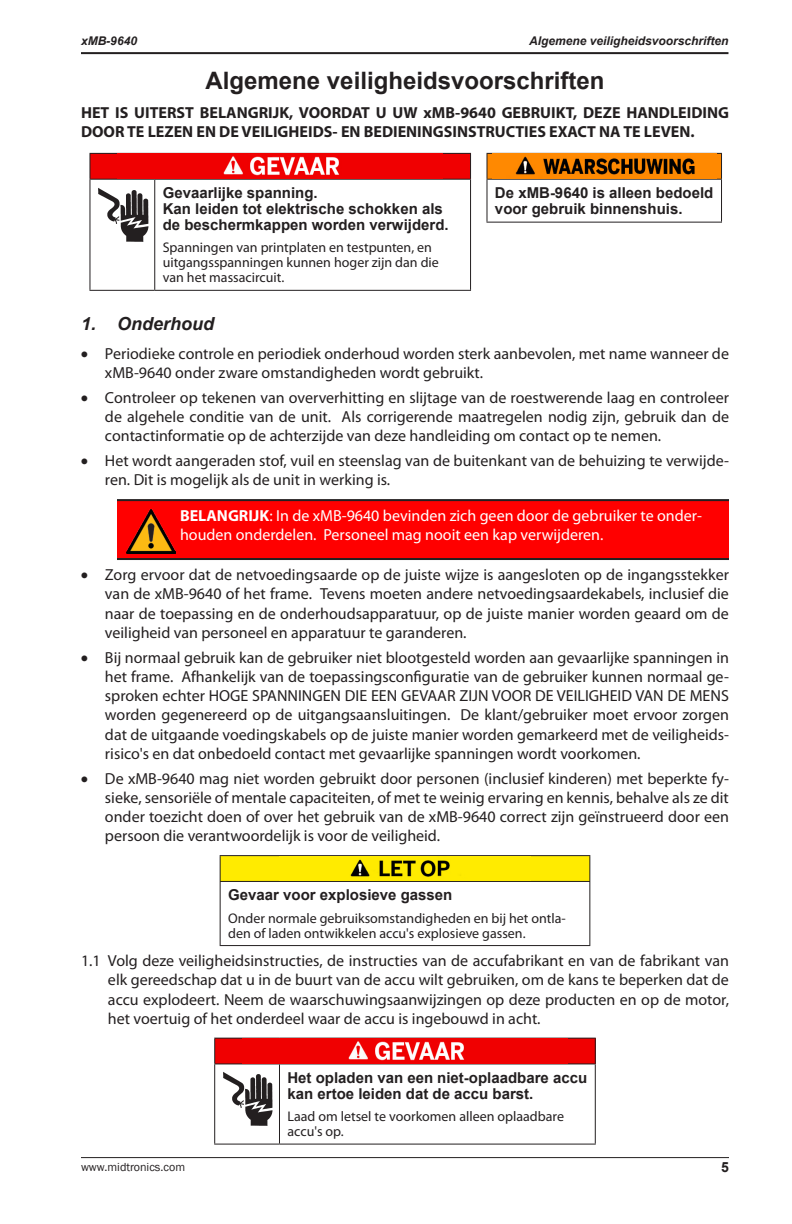
<style>
.page{position:relative;width:792px;height:1224px;background:#fff}
.page>*{position:absolute;margin:0;border:0;box-sizing:border-box;transform-origin:0 0}
.t1{font:700 24px "Arial";color:#231f20}
.t2{font:italic 700 18px "Arial";color:#231f20}
.t3{font:16px/19.2px "Myriad Pro";color:#231f20;text-align:justify}
.t4{font:700 16px/19.2px "Myriad Pro";color:#231f20}
.t5{font:16px/19.2px "Myriad Pro";color:#fff}
.t6{font:700 15px/16px "Arial";color:#231f20}
.t7{font:14px/15px "Myriad Pro";color:#231f20}
.t8{font:700 14px "Arial";color:#231f20}
.t9{font:italic 700 12px "Arial";color:#231f20}
.t10{font:12px "Franklin Gothic";color:#231f20}
.s1{font-weight:700}
</style>
<div class="page">
<hr style="left:81px;top:52px;width:647px;height:2px;background:#231f20">
<hr style="left:81px;top:1157px;width:648px;height:1px;background:#231f20">
<div style="left:90px;top:153px;width:381px;height:26px;background:#f00001"></div>
<svg style="left:470px;top:154px;width:1px;height:25px"></svg>
<hr style="left:89px;top:153px;width:66px;height:1px;background:#231f20">
<svg style="left:89px;top:154px;width:1px;height:25px"></svg>
<hr style="left:155px;top:153px;width:316px;height:1px;background:#231f20">
<hr style="left:89px;top:179px;width:66px;height:1px;background:#231f20">
<hr style="left:89px;top:180px;width:1px;height:110px;background:#231f20">
<hr style="left:155px;top:179px;width:316px;height:1px;background:#231f20">
<hr style="left:154px;top:180px;width:1px;height:110px;background:#231f20">
<hr style="left:470px;top:180px;width:1px;height:110px;background:#231f20">
<hr style="left:89px;top:290px;width:66px;height:1px;background:#231f20">
<hr style="left:155px;top:290px;width:316px;height:1px;background:#231f20">
<img style="left:223px;top:156px;width:117px;height:20px">
<img style="left:98px;top:188px;width:51px;height:54px">
<div style="left:487px;top:153px;width:235px;height:26px;background:#ff8901"></div>
<hr style="left:486px;top:153px;width:236px;height:1px;background:#231f20">
<svg style="left:486px;top:154px;width:1px;height:25px"></svg>
<svg style="left:721px;top:154px;width:1px;height:25px"></svg>
<hr style="left:486px;top:179px;width:236px;height:1px;background:#231f20">
<hr style="left:486px;top:180px;width:1px;height:42px;background:#231f20">
<hr style="left:721px;top:180px;width:1px;height:42px;background:#231f20">
<hr style="left:486px;top:222px;width:236px;height:1px;background:#231f20">
<img style="left:515px;top:156px;width:180px;height:19px">
<div style="left:117px;top:500px;width:612px;height:59px;background:#f00"></div>
<hr style="left:117px;top:499px;width:612px;height:2px;background:#231f20">
<hr style="left:117px;top:558px;width:612px;height:2px;background:#231f20">
<img style="left:126px;top:510px;width:50px;height:43px">
<div style="left:220px;top:856px;width:370px;height:25px;background:#ffeb00"></div>
<hr style="left:220px;top:855px;width:370px;height:1px;background:#231f20">
<svg style="left:220px;top:856px;width:1px;height:25px"></svg>
<svg style="left:589px;top:856px;width:1px;height:25px"></svg>
<hr style="left:220px;top:881px;width:370px;height:1px;background:#231f20">
<hr style="left:220px;top:882px;width:1px;height:63px;background:#231f20">
<hr style="left:589px;top:882px;width:1px;height:63px;background:#231f20">
<hr style="left:220px;top:945px;width:370px;height:1px;background:#231f20">
<img style="left:350px;top:859px;width:100px;height:18px">
<div style="left:215px;top:1038px;width:380px;height:26px;background:#f00001"></div>
<svg style="left:595px;top:1039px;width:1px;height:24px"></svg>
<hr style="left:214px;top:1038px;width:65px;height:1px;background:#231f20">
<svg style="left:214px;top:1039px;width:1px;height:24px"></svg>
<hr style="left:279px;top:1038px;width:317px;height:1px;background:#231f20">
<hr style="left:214px;top:1063px;width:65px;height:1px;background:#231f20">
<hr style="left:214px;top:1064px;width:1px;height:80px;background:#231f20">
<hr style="left:279px;top:1063px;width:317px;height:1px;background:#231f20">
<hr style="left:279px;top:1064px;width:1px;height:80px;background:#231f20">
<hr style="left:595px;top:1064px;width:1px;height:80px;background:#231f20">
<hr style="left:214px;top:1144px;width:65px;height:1px;background:#231f20">
<hr style="left:279px;top:1144px;width:317px;height:1px;background:#231f20">
<img style="left:348px;top:1041px;width:117px;height:20px">
<img style="left:223px;top:1072px;width:50px;height:54px">
<p class="t9" style="left:81px;top:33px;width:58px">xMB-9640</p>
<p class="t9" style="left:529px;top:33px;width:201px">Algemene veiligheidsvoorschriften</p>
<h1 class="t1" style="left:206px;top:65px;width:400px">Algemene veiligheidsvoorschriften</h1>
<p class="t4" style="left:81px;top:102px;width:650px">HET IS UITERST BELANGRIJK, VOORDAT U UW xMB-9640 GEBRUIKT, DEZE HANDLEIDING<br>DOOR TE LEZEN EN DE VEILIGHEIDS- EN BEDIENINGSINSTRUCTIES EXACT NA TE LEVEN.</p>
<p class="t6" style="left:163px;top:185px;width:287px">Gevaarlijke spanning.<br>Kan leiden tot elektrische schokken als de beschermkappen worden verwijderd.</p>
<p class="t7" style="left:163px;top:240px;width:278px">Spanningen van printplaten en testpunten, en uitgangsspanningen kunnen hoger zijn dan die van het massacircuit.</p>
<p class="t6" style="left:495px;top:185px;width:220px">De xMB-9640 is alleen bedoeld voor gebruik binnenshuis.</p>
<p class="t2" style="left:81px;top:312px;width:135px">1. Onderhoud</p>
<p class="t3" style="left:105px;top:343px;width:626px;text-indent:-24px">• Periodieke controle en periodiek onderhoud worden sterk aanbevolen, met name wanneer de xMB-9640 onder zware omstandigheden wordt gebruikt.</p>
<p class="t3" style="left:105px;top:388px;width:626px;text-indent:-24px">• Controleer op tekenen van oververhitting en slijtage van de roestwerende laag en controleer de algehele conditie van de unit. Als corrigerende maatregelen nodig zijn, gebruik dan de contactinformatie op de achterzijde van deze handleiding om contact op te nemen.</p>
<p class="t3" style="left:105px;top:451px;width:625px;text-indent:-24px">• Het wordt aangeraden stof, vuil en steenslag van de buitenkant van de behuizing te verwijde&shy;ren. Dit is mogelijk als de unit in werking is.</p>
<p class="t5" style="left:180px;top:506px;width:523px"><span class="s1">BELANGRIJK</span>: In de xMB-9640 bevinden zich geen door de gebruiker te onder&shy;houden onderdelen. Personeel mag nooit een kap verwijderen.</p>
<p class="t3" style="left:105px;top:565px;width:625px;text-indent:-24px">• Zorg ervoor dat de netvoedingsaarde op de juiste wijze is aangesloten op de ingangsstekker van de xMB-9640 of het frame. Tevens moeten andere netvoedingsaardekabels, inclusief die naar de toepassing en de onderhoudsapparatuur, op de juiste manier worden geaard om de veiligheid van personeel en apparatuur te garanderen.</p>
<p class="t3" style="left:105px;top:648px;width:626px;text-indent:-24px">• Bij normaal gebruik kan de gebruiker niet blootgesteld worden aan gevaarlijke spanningen in het frame. Afhankelijk van de toepassingsconfiguratie van de gebruiker kunnen normaal ge&shy;sproken echter HOGE SPANNINGEN DIE EEN GEVAAR ZIJN VOOR DE VEILIGHEID VAN DE MENS worden gegenereerd op de uitgangsaansluitingen. De klant/gebruiker moet ervoor zorgen dat de uitgaande voedingskabels op de juiste manier worden gemarkeerd met de veiligheids&shy;risico's en dat onbedoeld contact met gevaarlijke spanningen wordt voorkomen.</p>
<p class="t3" style="left:105px;top:769px;width:626px;text-indent:-24px">• De xMB-9640 mag niet worden gebruikt door personen (inclusief kinderen) met beperkte fy&shy;sieke, sensoriële of mentale capaciteiten, of met te weinig ervaring en kennis, behalve als ze dit onder toezicht doen of over het gebruik van de xMB-9640 correct zijn geïnstrueerd door een persoon die verantwoordelijk is voor de veiligheid.</p>
<p class="t6" style="left:228px;top:888px;width:226px">Gevaar voor explosieve gassen</p>
<p class="t7" style="left:228px;top:910px;width:339px">Onder normale gebruiksomstandigheden en bij het ontla&shy;den of laden ontwikkelen accu's explosieve gassen.</p>
<p class="t3" style="left:108px;top:951px;width:623px;text-indent:-27px">1.1 Volg deze veiligheidsinstructies, de instructies van de accufabrikant en van de fabrikant van elk gereedschap dat u in de buurt van de accu wilt gebruiken, om de kans te beperken dat de accu explodeert. Neem de waarschuwingsaanwijzingen op deze producten en op de motor, het voertuig of het onderdeel waar de accu is ingebouwd in acht.</p>
<p class="t10" style="left:81px;top:1160px;width:106px">www.midtronics.com</p>
<p class="t6" style="left:287px;top:1070px;width:301px">Het opladen van een niet-oplaadbare accu kan ertoe leiden dat de accu barst.</p>
<p class="t7" style="left:287px;top:1109px;width:278px">Laad om letsel te voorkomen alleen oplaadbare accu's op.</p>
<p class="t8" style="left:721px;top:1158px;width:9px">5</p>
</div>
